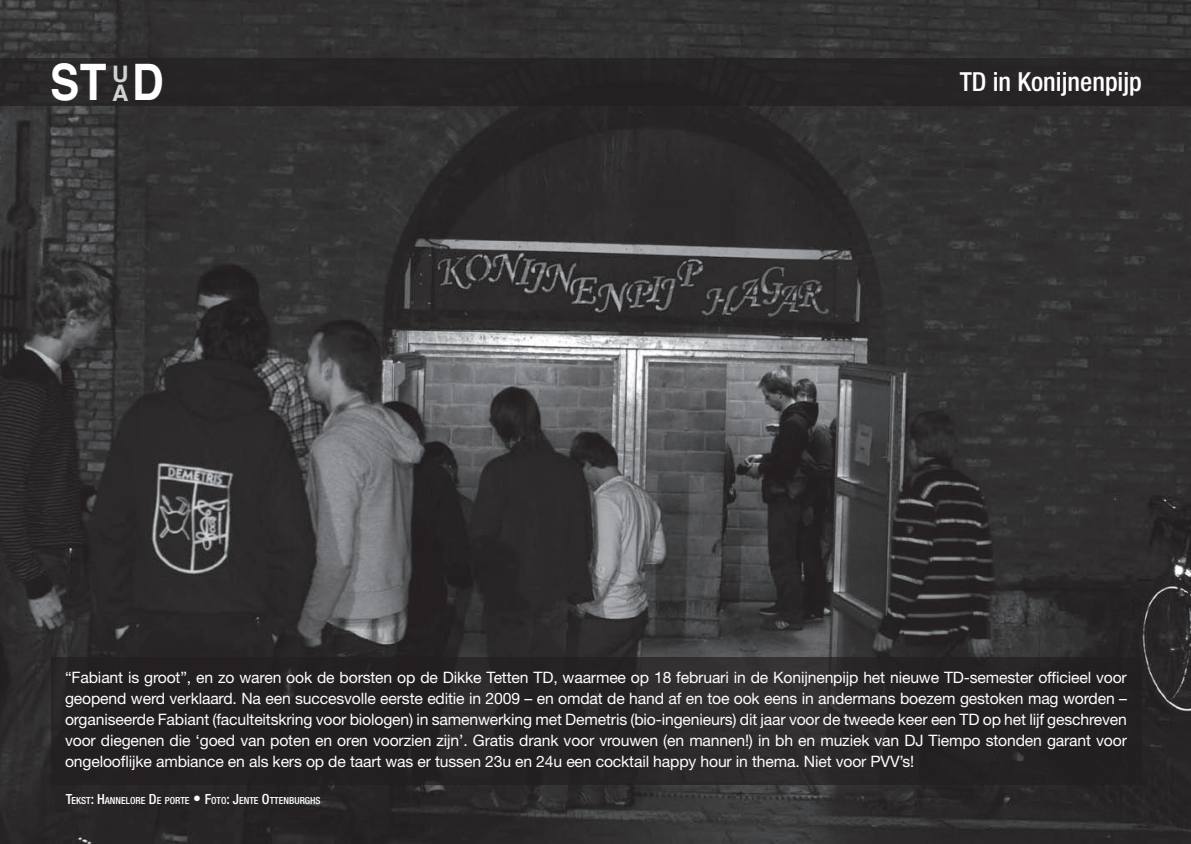
<style>
.page{position:relative;width:1191px;height:844px;background:#fff}
.page>*{position:absolute;margin:0;border:0;box-sizing:border-box;transform-origin:0 0}
.t1{font:700 50.4px "Helvetica";color:#fff;scale:.87 1}
.t2{font:500 condensed 26.25px "Helvetica Neue LT Std";color:#fff}
.t3{font:700 22.75px/19.2px "Helvetica";color:#d1d2d4}
.t4{font:15.75px/21px "Helvetica Neue LT Std";letter-spacing:-.01em;color:#fff;text-align:justify}
.t5{font:500 condensed 9.8px "Helvetica Neue LT Std";color:#fff}
.s1{font-size:14px}
.s2{font-size:15.75px}
</style>
<div class="page">
<img style="left:0;top:0;width:1191px;height:843px">
<div style="left:51px;top:657px;width:1090px;height:127px;background:#231f20"></div>
<div style="left:0;top:59px;width:1191px;height:47px;background:#231f20"></div>
<h1 class="t1" style="left:50px;top:41px;width:132px">ST D</h1>
<h2 class="t2" style="left:959px;top:66px;width:184px">TD in Konijnenpijp</h2>
<h3 class="t3" style="left:112px;top:64px;width:18px">u a</h3>
<p class="t4" style="left:65px;top:666px;width:1063px">“Fabiant is groot”, en zo waren ook de borsten op de Dikke Tetten TD, waarmee op 18 februari in de Konijnenpijp het nieuwe TD-semester officieel voor geopend werd verklaard. Na een succesvolle eerste editie in 2009 – en omdat de hand af en toe ook eens in andermans boezem gestoken mag worden – organiseerde Fabiant (faculteitskring voor biologen) in samenwerking met Demetris (bio-ingenieurs) dit jaar voor de tweede keer een TD op het lijf geschreven voor diegenen die ‘goed van poten en oren voorzien zijn’. Gratis drank voor vrouwen (en mannen!) in bh en muziek van DJ Tiempo stonden garant voor ongelooflijke ambiance en als kers op de taart was er tussen 23u en 24u een cocktail happy hour in thema. Niet voor PVV’s!</p>
<p class="t5" style="left:66px;top:794px;width:256px"><span class="s1">T</span>EKST<span class="s1">: H</span>ANNELORE <span class="s1">D</span>E PORTE <span class="s2">•</span> <span class="s1">F</span>OTO<span class="s1">: J</span>ENTE <span class="s1">O</span>TTENBURGHS</p>
</div>
